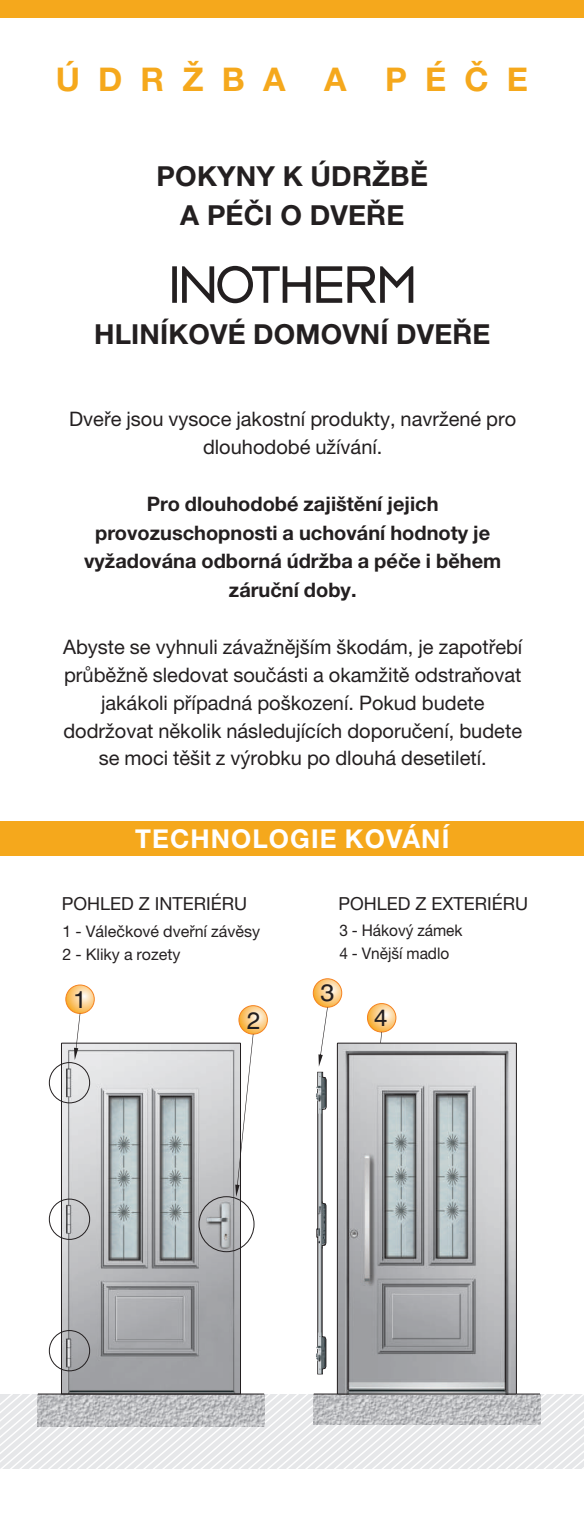
<style>
.page{position:relative;width:584px;height:1531px;background:#fff}
.page>*{position:absolute;margin:0;border:0;box-sizing:border-box;transform-origin:0 0}
.t1{font:700 32.6px "Helvetica Neue LT Pro";letter-spacing:.555em;color:#f5a81c}
.t2{font:700 27.6px/39.6px "Helvetica Neue LT Pro";letter-spacing:.005em;color:#231f20;text-align:center}
.t3{font:700 26px "Helvetica Neue LT Pro";letter-spacing:.04em;color:#fff}
.t4{font:24px "Swiss 721 BT";color:#231f20}
.t5{font:24px "Swiss 721 BT";color:#231f20;scale:1.04 1}
.t6{font:24px "Swiss 721 BT";color:#231f20;scale:1.07 1}
.t7{font:20px/28px "Helvetica Neue LT Pro";color:#231f20;text-align:center}
.t8{font:700 20px/28.6px "Helvetica Neue LT Pro";color:#231f20;text-align:center}
.t9{font:18px "Helvetica Neue LT Pro";color:#231f20}
.t10{font:16px/23.4px "Helvetica Neue LT Pro";color:#231f20}
</style>
<div class="page">
<div style="left:0;top:822px;width:584px;height:34px;background:#f5a81c"></div>
<svg style="left:172px;top:266px;width:241px;height:37px"></svg>
<svg style="left:367px;top:1003px;width:29px;height:29px"></svg>
<div style="left:367px;top:1003px;width:29px;height:29px;border:1px solid #f58220;border-radius:50%"></div>
<svg style="left:313px;top:979px;width:29px;height:28px"></svg>
<div style="left:313px;top:978px;width:29px;height:29px;border:1px solid #f58220;border-radius:50%"></div>
<svg style="left:239px;top:1005px;width:28px;height:29px"></svg>
<div style="left:239px;top:1005px;width:29px;height:29px;border:1px solid #f58220;border-radius:50%"></div>
<img style="left:63px;top:1045px;width:176px;height:347px">
<svg style="left:0;top:1394px;width:584px;height:75px"></svg>
<img style="left:38px;top:1394px;width:226px;height:32px">
<hr style="left:38px;top:1393px;width:226px;height:1px;background:#231f20">
<div style="left:49px;top:1199px;width:41px;height:40px;border:1px solid #231f20;border-radius:50%"></div>
<div style="left:49px;top:1062px;width:41px;height:41px;border:1px solid #231f20;border-radius:50%"></div>
<div style="left:49px;top:1330px;width:41px;height:41px;border:1px solid #231f20;border-radius:50%"></div>
<svg style="left:66px;top:985px;width:28px;height:28px"></svg>
<div style="left:66px;top:985px;width:28px;height:28px;border:1px solid #f58220;border-radius:50%"></div>
<div style="left:199px;top:1196px;width:55px;height:56px;border:1px solid #231f20;border-radius:50%"></div>
<svg style="left:74px;top:1013px;width:6px;height:47px"></svg>
<svg style="left:235px;top:1034px;width:18px;height:163px"></svg>
<img style="left:314px;top:1394px;width:226px;height:31px">
<svg style="left:318px;top:1007px;width:10px;height:59px"></svg>
<svg style="left:316px;top:1072px;width:11px;height:302px"></svg>
<svg style="left:367px;top:1032px;width:15px;height:11px"></svg>
<img style="left:316px;top:1332px;width:6px;height:41px">
<img style="left:316px;top:1072px;width:6px;height:41px">
<hr style="left:314px;top:1393px;width:226px;height:1px;background:#231f20">
<div style="left:61px;top:1043px;width:180px;height:351px;border:1px solid #231f20"></div>
<img style="left:339px;top:1045px;width:176px;height:347px">
<div style="left:337px;top:1043px;width:180px;height:351px;border:1px solid #231f20"></div>
<div style="left:0;top:0;width:584px;height:18px;background:#f5a81c"></div>
<h1 class="t1" style="left:56px;top:68px;width:474px">ÚDRŽBA A PÉČE</h1>
<h2 class="t2" style="left:157px;top:160px;width:273px">POKYNY K ÚDRŽBĚ<br>A PÉČI O DVEŘE</h2>
<h2 class="t2" style="left:94px;top:318px;width:398px">HLINÍKOVÉ DOMOVNÍ DVEŘE</h2>
<p class="t7" style="left:69px;top:408px;width:449px">Dveře jsou vysoce jakostní produkty, navržené pro dlouhodobé užívání.</p>
<p class="t8" style="left:84px;top:492px;width:419px">Pro dlouhodobé zajištění jejich provozuschopnosti a uchování hodnoty je vyžadována odborná údržba a péče i během záruční doby.</p>
<p class="t7" style="left:63px;top:635px;width:461px">Abyste se vyhnuli závažnějším škodám, je zapotřebí průběžně sledovat součásti a okamžitě odstraňovat jakákoli případná poškození. Pokud budete dodržovat několik následujících doporučení, budete se moci těšit z výrobku po dlouhá desetiletí.</p>
<h3 class="t3" style="left:135px;top:830px;width:316px">TECHNOLOGIE KOVÁNÍ</h3>
<p class="t9" style="left:62px;top:897px;width:187px">POHLED Z INTERIÉRU</p>
<p class="t9" style="left:338px;top:897px;width:191px">POHLED Z EXTERIÉRU</p>
<p class="t10" style="left:339px;top:920px;width:125px">3 - Hákový zámek<br>4 - Vnější madlo</p>
<p class="t10" style="left:63px;top:921px;width:199px">1 - Válečkové dveřní závěsy<br>2 - Kliky a rozety</p>
<p class="t5" style="left:73px;top:989px;width:15px">1</p>
<p class="t4" style="left:247px;top:1010px;width:15px">2</p>
<p class="t6" style="left:320px;top:983px;width:15px">3</p>
<p class="t4" style="left:374px;top:1008px;width:15px">4</p>
</div>
